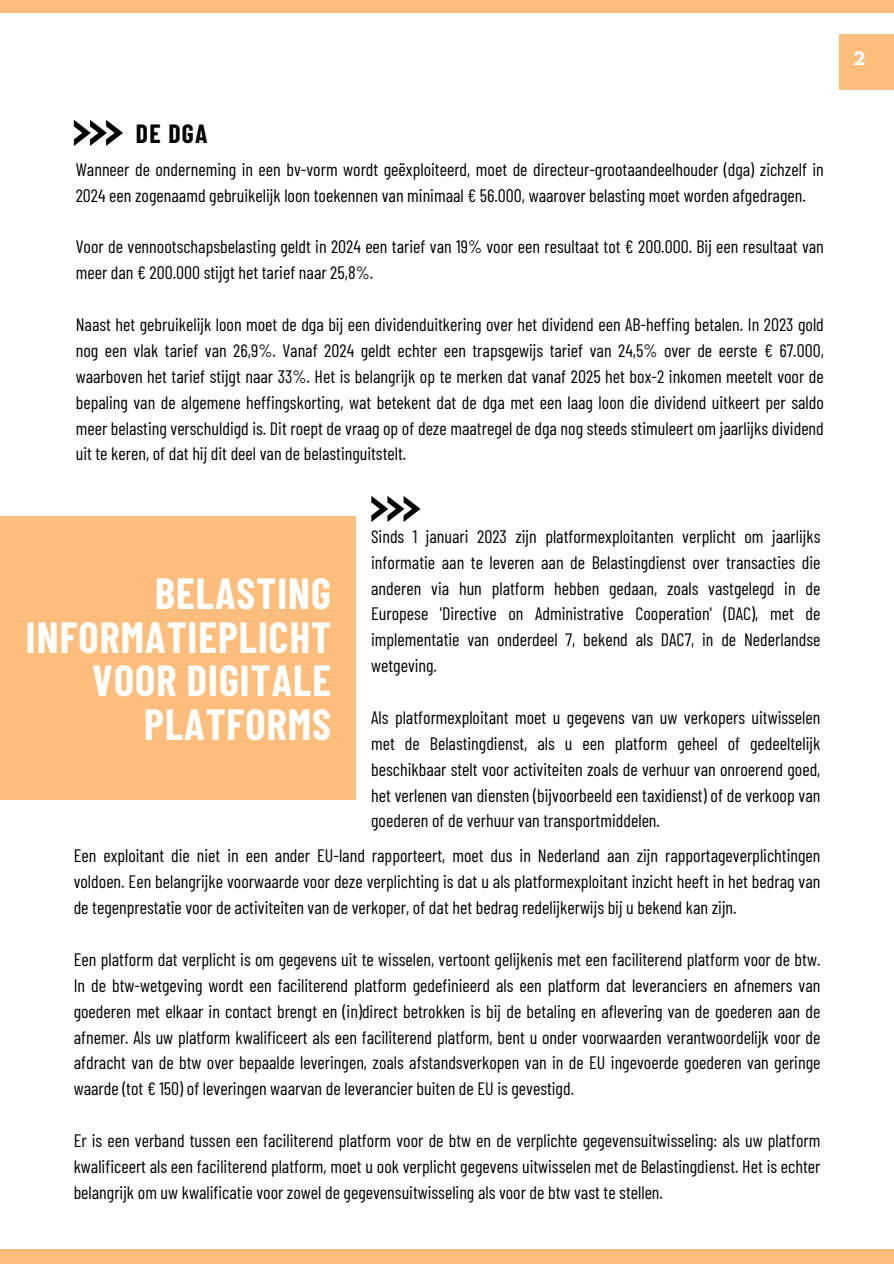
<style>
.page{position:relative;width:894px;height:1264px;background:#fff}
.page>*{position:absolute;margin:0;border:0;box-sizing:border-box;transform-origin:0 0}
.t1{font:700 42.6px/43.8px "Barlow Condensed";letter-spacing:.025em;color:#fff;text-align:right}
.t2{font:700 25.65px "Barlow Condensed";color:#000}
.t3{font:18px/25.8px "Barlow Condensed";color:#000;text-align:justify}
.t4{font:700 16.5px "League Spartan";color:#fff}
</style>
<div class="page">
<div style="left:0;top:516px;width:355px;height:284px;background:#fdbe7d"></div>
<svg style="left:74px;top:120px;width:49px;height:26px"></svg>
<div style="left:0;top:0;width:893px;height:12px;background:#fdbe7d"></div>
<div style="left:0;top:1249px;width:893px;height:14px;background:#fdbe7d"></div>
<div style="left:839px;top:34px;width:54px;height:55px;background:#fdbe7d"></div>
<svg style="left:371px;top:496px;width:49px;height:25px"></svg>
<p class="t2" style="left:136px;top:117px;width:73px">DE DGA</p>
<p class="t3" style="left:76px;top:155px;width:749px">Wanneer de onderneming in een bv-vorm wordt geëxploiteerd, moet de directeur-grootaandeelhouder (dga) zichzelf in<br>2024 een zogenaamd gebruikelijk loon toekennen van minimaal € 56.000, waarover belasting moet worden afgedragen.</p>
<p class="t3" style="left:76px;top:233px;width:749px">Voor de vennootschapsbelasting geldt in 2024 een tarief van 19% voor een resultaat tot € 200.000. Bij een resultaat van meer dan € 200.000 stijgt het tarief naar 25,8%.</p>
<h2 class="t3" style="left:76px;top:311px;width:749px">Naast het gebruikelijk loon moet de dga bij een dividenduitkering over het dividend een AB-heffing betalen. In 2023 gold nog een vlak tarief van 26,9%. Vanaf 2024 geldt echter een trapsgewijs tarief van 24,5% over de eerste € 67.000, waarboven het tarief stijgt naar 33%. Het is belangrijk op te merken dat vanaf 2025 het box-2 inkomen meetelt voor de bepaling van de algemene heffingskorting, wat betekent dat de dga met een laag loon die dividend uitkeert per saldo meer belasting verschuldigd is. Dit roept de vraag op of deze maatregel de dga nog steeds stimuleert om jaarlijks dividend uit te keren, of dat hij dit deel van de belastinguitstelt.</h2>
<h1 class="t1" style="left:26px;top:569px;width:306px">BELASTING<br>INFORMATIEPLICHT<br>VOOR DIGITALE<br>PLATFORMS</h1>
<p class="t3" style="left:371px;top:522px;width:450px">Sinds 1 januari 2023 zijn platformexploitanten verplicht om jaarlijks informatie aan te leveren aan de Belastingdienst over transacties die anderen via hun platform hebben gedaan, zoals vastgelegd in de Europese 'Directive on Administrative Cooperation' (DAC), met de implementatie van onderdeel 7, bekend als DAC7, in de Nederlandse wetgeving.</p>
<p class="t3" style="left:371px;top:703px;width:450px">Als platformexploitant moet u gegevens van uw verkopers uitwisselen met de Belastingdienst, als u een platform geheel of gedeeltelijk beschikbaar stelt voor activiteiten zoals de verhuur van onroerend goed, het verlenen van diensten (bijvoorbeeld een taxidienst) of de verkoop van goederen of de verhuur van transportmiddelen.</p>
<p class="t3" style="left:74px;top:842px;width:748px">Een exploitant die niet in een ander EU-land rapporteert, moet dus in Nederland aan zijn rapportageverplichtingen voldoen. Een belangrijke voorwaarde voor deze verplichting is dat u als platformexploitant inzicht heeft in het bedrag van de tegenprestatie voor de activiteiten van de verkoper, of dat het bedrag redelijkerwijs bij u bekend kan zijn.</p>
<p class="t3" style="left:74px;top:945px;width:748px">Een platform dat verplicht is om gegevens uit te wisselen, vertoont gelijkenis met een faciliterend platform voor de btw.<br>In de btw-wetgeving wordt een faciliterend platform gedefinieerd als een platform dat leveranciers en afnemers van goederen met elkaar in contact brengt en (in)direct betrokken is bij de betaling en aflevering van de goederen aan de afnemer. Als uw platform kwalificeert als een faciliterend platform, bent u onder voorwaarden verantwoordelijk voor de afdracht van de btw over bepaalde leveringen, zoals afstandsverkopen van in de EU ingevoerde goederen van geringe waarde (tot € 150) of leveringen waarvan de leverancier buiten de EU is gevestigd.</p>
<p class="t3" style="left:74px;top:1126px;width:748px">Er is een verband tussen een faciliterend platform voor de btw en de verplichte gegevensuitwisseling: als uw platform kwalificeert als een faciliterend platform, moet u ook verplicht gegevens uitwisselen met de Belastingdienst. Het is echter belangrijk om uw kwalificatie voor zowel de gegevensuitwisseling als voor de btw vast te stellen.</p>
<p class="t4" style="left:852px;top:51px;width:14px">2</p>
</div>
